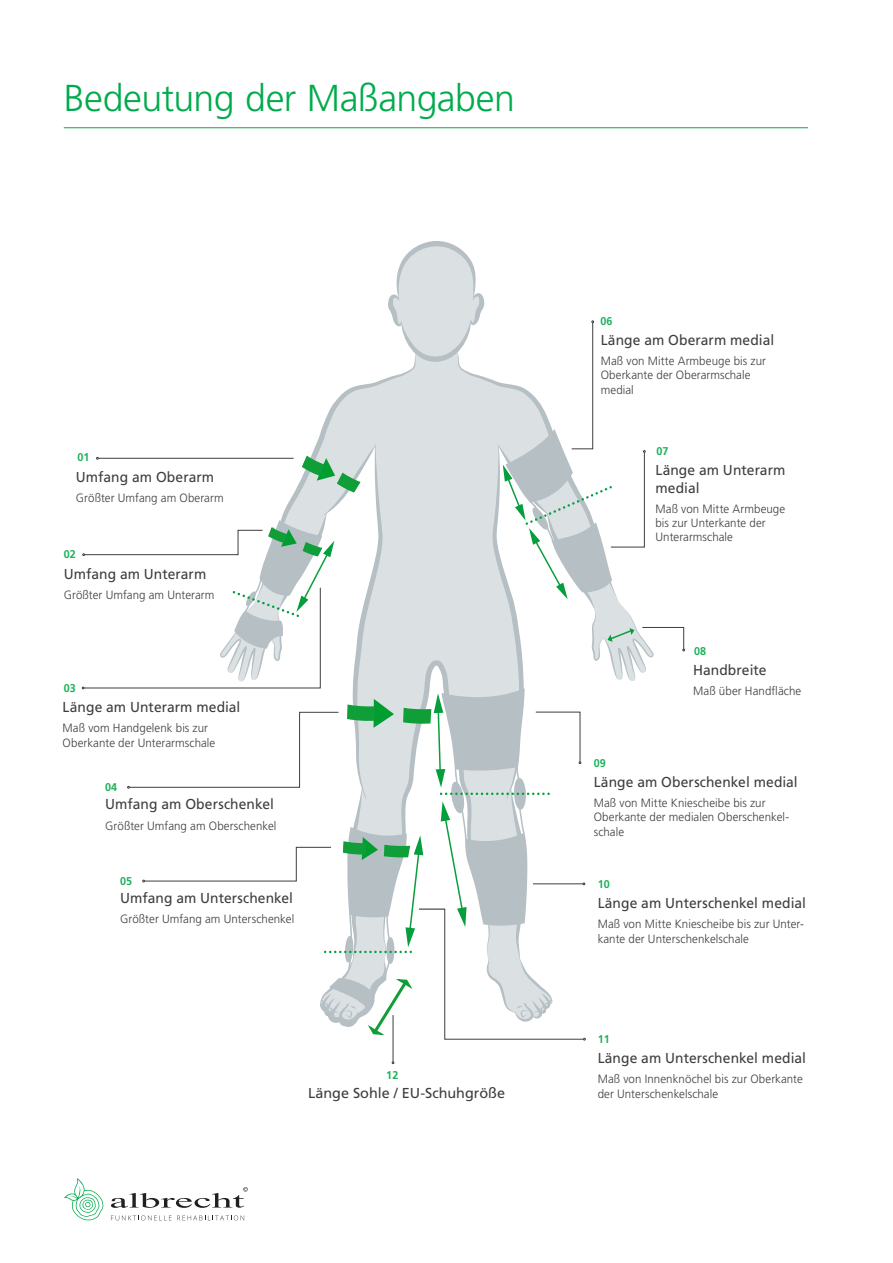
<style>
.page{position:relative;width:893px;height:1263px;background:#fff}
.page>*{position:absolute;margin:0;border:0;box-sizing:border-box;transform-origin:0 0}
.t1{font:300 37.5px "Frutiger LT Std";letter-spacing:-.015em;color:#00ab4d}
.t2{font:14.4px/17.2px "Frutiger LT Std";letter-spacing:.005em;color:#3e3e3f;scale:.96 1}
.t3{font:14.4px "Frutiger LT Std";letter-spacing:.005em;color:#3e3e3f}
.t4{font:300 12px/14.4px "Frutiger LT Std";letter-spacing:.005em;color:#3e3e3f;scale:.96 1}
.t5{font:700 11.25px "Frutiger LT Std";color:#1cb159;scale:.96 1}
</style>
<div class="page">
<hr style="left:64px;top:127px;width:744px;height:1px;background:#00ab4d">
<svg style="left:64px;top:1178px;width:39px;height:42px"></svg>
<svg style="left:111px;top:1215px;width:133px;height:5px"></svg>
<svg style="left:111px;top:1187px;width:137px;height:21px"></svg>
<hr style="left:393px;top:1015px;width:1px;height:47px;background:#3e3e3f">
<svg style="left:82px;top:241px;width:603px;height:799px"></svg>
<h1 class="t1" style="left:64px;top:77px;width:453px">Bedeutung der Maßangaben</h1>
<p class="t5" style="left:77px;top:451px;width:14px">01</p>
<p class="t2" style="left:76px;top:468px;width:145px">Umfang am Oberarm</p>
<p class="t4" style="left:76px;top:490px;width:155px">Größter Umfang am Oberarm</p>
<p class="t5" style="left:64px;top:548px;width:14px">02</p>
<p class="t2" style="left:64px;top:565px;width:150px">Umfang am Unterarm</p>
<p class="t4" style="left:64px;top:587px;width:158px">Größter Umfang am Unterarm</p>
<p class="t5" style="left:64px;top:682px;width:14px">03</p>
<p class="t2" style="left:63px;top:699px;width:187px">Länge am Unterarm medial</p>
<p class="t4" style="left:63px;top:721px;width:161px">Maß vom Handgelenk bis zur<br>Oberkante der Unterarmschale</p>
<p class="t5" style="left:105px;top:781px;width:14px">04</p>
<p class="t2" style="left:105px;top:796px;width:177px">Umfang am Oberschenkel</p>
<p class="t4" style="left:105px;top:818px;width:180px">Größter Umfang am Oberschenkel</p>
<p class="t5" style="left:120px;top:874px;width:14px">05</p>
<p class="t2" style="left:120px;top:889px;width:182px">Umfang am Unterschenkel</p>
<p class="t4" style="left:120px;top:911px;width:183px">Größter Umfang am Unterschenkel</p>
<p class="t5" style="left:386px;top:1069px;width:14px">12</p>
<p class="t3" style="left:308px;top:1084px;width:198px">Länge Sohle / EU-Schuhgröße</p>
<p class="t5" style="left:600px;top:314px;width:14px">06</p>
<p class="t2" style="left:601px;top:331px;width:182px">Länge am Oberarm medial</p>
<p class="t4" style="left:601px;top:354px;width:174px">Maß von Mitte Armbeuge bis zur<br>Oberkante der Oberarmschale medial</p>
<p class="t5" style="left:656px;top:445px;width:14px">07</p>
<p class="t2" style="left:655px;top:462px;width:137px">Länge am Unterarm medial</p>
<p class="t4" style="left:655px;top:501px;width:137px">Maß von Mitte Armbeuge bis zur Unterkante der<br>Unterarmschale</p>
<p class="t5" style="left:694px;top:644px;width:14px">08</p>
<p class="t2" style="left:693px;top:661px;width:78px">Handbreite</p>
<p class="t4" style="left:693px;top:684px;width:114px">Maß über Handfläche</p>
<p class="t5" style="left:594px;top:757px;width:14px">09</p>
<p class="t2" style="left:594px;top:773px;width:214px">Länge am Oberschenkel medial</p>
<p class="t4" style="left:594px;top:796px;width:205px">Maß von Mitte Kniescheibe bis zur<br>Oberkante der medialen Oberschenkel&shy;schale</p>
<p class="t5" style="left:598px;top:877px;width:14px">10</p>
<p class="t2" style="left:598px;top:894px;width:218px">Länge am Unterschenkel medial</p>
<p class="t4" style="left:598px;top:916px;width:216px;line-height:15px">Maß von Mitte Kniescheibe bis zur Unter&shy;kante der Unterschenkelschale</p>
<p class="t5" style="left:598px;top:1032px;width:14px">11</p>
<p class="t2" style="left:598px;top:1049px;width:218px">Länge am Unterschenkel medial</p>
<p class="t4" style="left:598px;top:1071px;width:215px;line-height:15px">Maß von Innenknöchel bis zur Oberkante der Unterschenkelschale</p>
</div>
